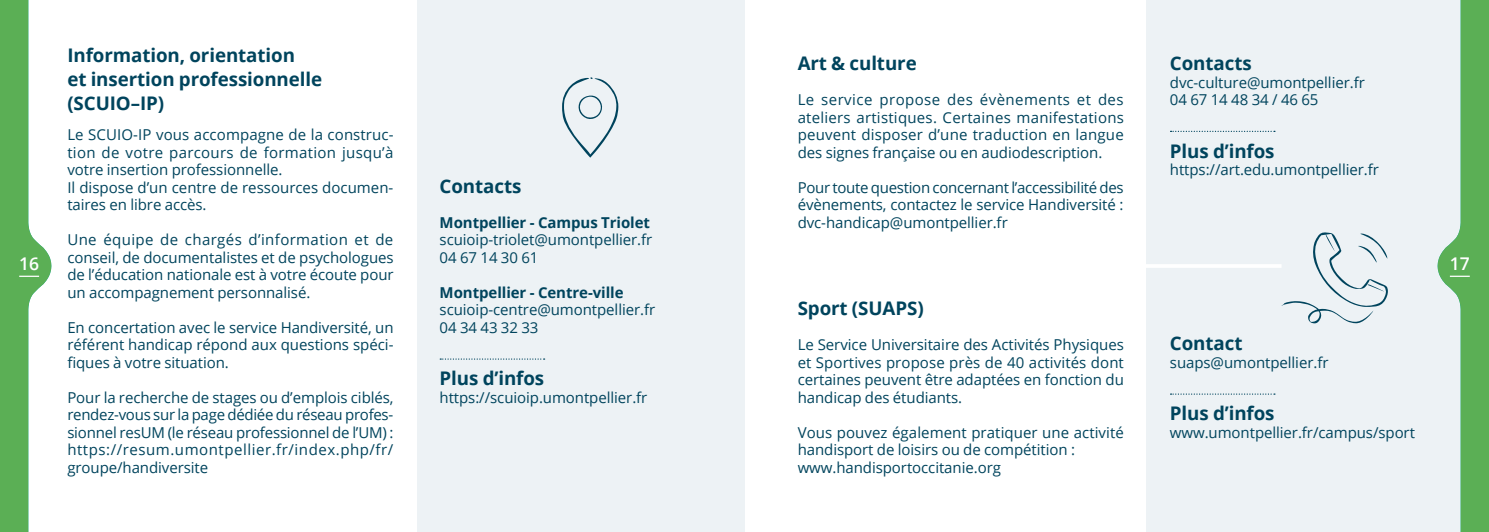
<style>
.page{position:relative;width:1489px;height:532px;background:#fff}
.page>*{position:absolute;margin:0;border:0;box-sizing:border-box;transform-origin:0 0}
.t1{font:700 18.75px/23.8px "Open Sans";letter-spacing:-.005em;color:#00445d}
.t2{font:600 17.5px "Open Sans";color:#fff}
.t3{font:15px/17.5px "Open Sans";letter-spacing:-.005em;color:#00445d;text-align:justify}
.t4{font:700 15px "Open Sans";letter-spacing:-.005em;color:#00445d}
</style>
<div class="page">
<div style="left:416px;top:0;width:328px;height:531px;background:#edf2f5"></div>
<div style="left:1146px;top:0;width:342px;height:531px;background:#edf2f5"></div>
<hr style="left:1116px;top:264px;width:165px;height:4px;background:#fff">
<svg style="left:0;top:0;width:51px;height:531px"></svg>
<svg style="left:1437px;top:0;width:51px;height:531px"></svg>
<hr style="left:19px;top:275px;width:20px;height:2px;background:#fff">
<hr style="left:1449px;top:275px;width:20px;height:2px;background:#fff">
<svg style="left:440px;top:358px;width:104px;height:1px"></svg>
<svg style="left:1170px;top:131px;width:104px;height:1px"></svg>
<svg style="left:1170px;top:393px;width:104px;height:1px"></svg>
<svg style="left:562px;top:77px;width:56px;height:81px"></svg>
<svg style="left:1281px;top:232px;width:106px;height:91px"></svg>
<p class="t1" style="left:67px;top:43px;width:256px">Information, orientation<br>et insertion professionnelle (SCUIO–IP)</p>
<p class="t3" style="left:67px;top:125px;width:328px;text-align:left">Le SCUIO-IP vous accompagne de la construc&shy;tion de votre parcours de formation jusqu’à votre insertion professionnelle.<br>Il dispose d’un centre de ressources documen&shy;taires en libre accès.</p>
<p class="t3" style="left:67px;top:230px;width:328px">Une équipe de chargés d’information et de conseil, de documentalistes et de psychologues de l’éducation nationale est à votre écoute pour un accompagnement personnalisé.</p>
<p class="t3" style="left:67px;top:318px;width:328px">En concertation avec le service Handiversité, un référent handicap répond aux questions spéci&shy;fiques à votre situation.</p>
<p class="t3" style="left:67px;top:388px;width:328px">Pour la recherche de stages ou d’emplois ciblés, rendez-vous sur la page dédiée du réseau profes&shy;sionnel resUM (le réseau professionnel de l’UM) : https://resum.umontpellier.fr/index.php/fr/ groupe/handiversite</p>
<p class="t1" style="left:797px;top:51px;width:121px">Art &amp; culture</p>
<p class="t3" style="left:797px;top:90px;width:328px">Le service propose des évènements et des ateliers artistiques. Certaines manifestations peuvent disposer d’une traduction en langue des signes française ou en audiodescription.</p>
<p class="t3" style="left:797px;top:178px;width:327px">Pour toute question concernant l’accessibilité des évènements, contactez le service Handiversité : dvc-handicap@umontpellier.fr</p>
<p class="t1" style="left:1169px;top:51px;width:83px">Contacts</p>
<p class="t3" style="left:1169px;top:73px;width:196px">dvc-culture@umontpellier.fr<br>04 67 14 48 34 / 46 65</p>
<p class="t1" style="left:1169px;top:138px;width:106px">Plus d’infos</p>
<p class="t3" style="left:1169px;top:160px;width:210px">https://art.edu.umontpellier.fr</p>
<p class="t1" style="left:439px;top:173px;width:83px">Contacts</p>
<p class="t4" style="left:439px;top:211px;width:212px">Montpellier - Campus Triolet</p>
<p class="t3" style="left:439px;top:230px;width:214px">scuioip-triolet@umontpellier.fr<br>04 67 14 30 61</p>
<p class="t4" style="left:439px;top:281px;width:185px">Montpellier - Centre-ville</p>
<p class="t3" style="left:439px;top:300px;width:217px">scuioip-centre@umontpellier.fr<br>04 34 43 32 33</p>
<p class="t1" style="left:439px;top:366px;width:106px">Plus d’infos</p>
<p class="t3" style="left:439px;top:388px;width:209px">https://scuioip.umontpellier.fr</p>
<p class="t2" style="left:19px;top:251px;width:21px">16</p>
<p class="t2" style="left:1449px;top:251px;width:21px">17</p>
<p class="t1" style="left:797px;top:296px;width:127px">Sport (SUAPS)</p>
<p class="t3" style="left:797px;top:335px;width:328px">Le Service Universitaire des Activités Physiques et Sportives propose près de 40 activités dont certaines peuvent être adaptées en fonction du handicap des étudiants.</p>
<p class="t3" style="left:797px;top:423px;width:328px;text-align:left">Vous pouvez également pratiquer une activité handisport de loisirs ou de compétition : www.handisportoccitanie.org</p>
<p class="t1" style="left:1169px;top:331px;width:74px">Contact</p>
<p class="t3" style="left:1169px;top:353px;width:160px">suaps@umontpellier.fr</p>
<p class="t1" style="left:1169px;top:401px;width:106px">Plus d’infos</p>
<p class="t3" style="left:1169px;top:423px;width:246px">www.umontpellier.fr/campus/sport</p>
</div>
